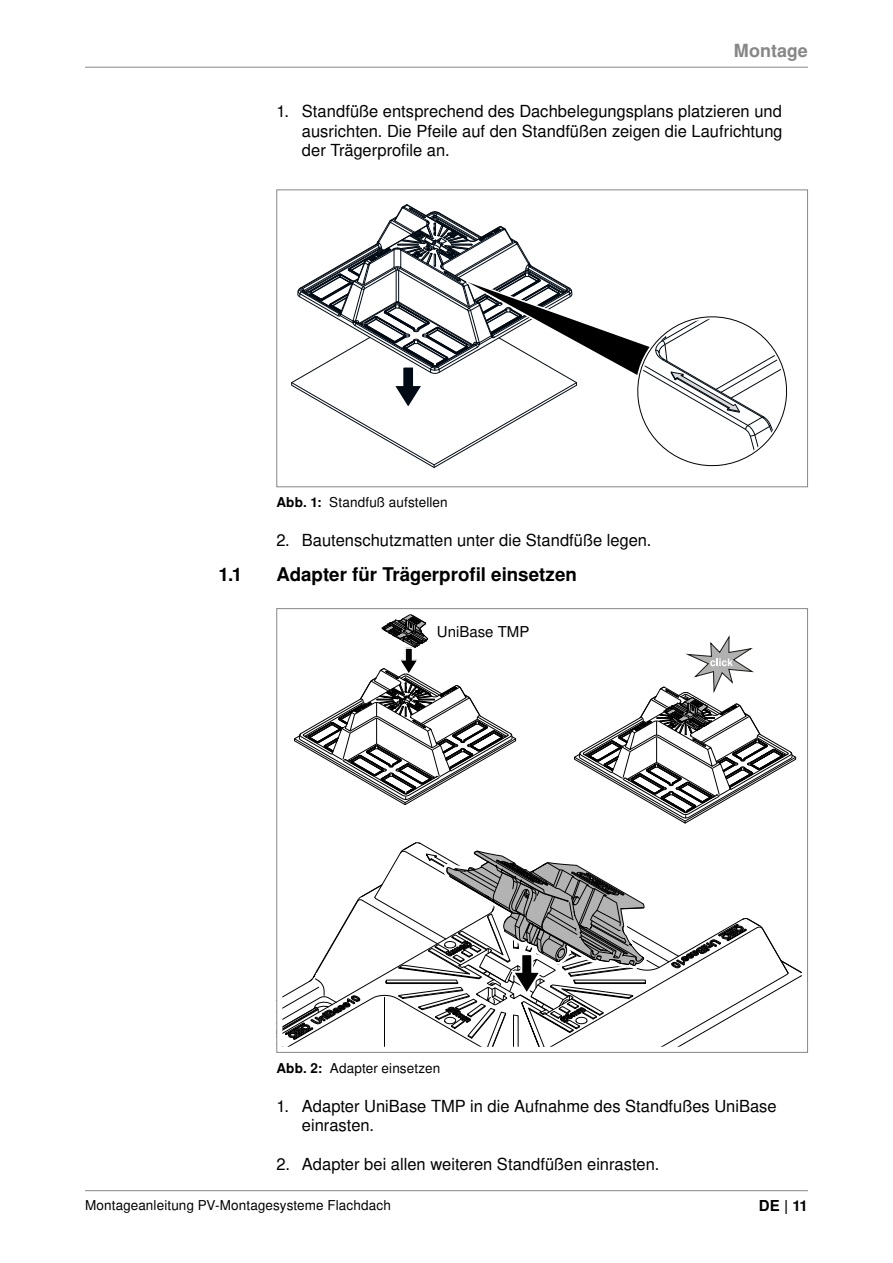
<style>
.page{position:relative;width:893px;height:1263px;background:#fff}
.page>*{position:absolute;margin:0;border:0;box-sizing:border-box;transform-origin:0 0}
.t1{font:59.1px "OBO Arrows";color:#000a14}
.t2{font:56.4px "OBO Arrows";color:#000}
.t3{font:37.5px "OBO Arrows";color:#000}
.t4{font:700 18.75px "Nimbus San L";color:#000}
.t5{font:700 18px "Nimbus San L";letter-spacing:.005em;color:#878787}
.t6{font:16.5px/19.5px "Nimbus San L";color:#000;text-align:justify}
.t7{font:15px "Nimbus San LOT";color:#000}
.t8{font:700 15px "Nimbus San L";color:#000}
.t9{font:13.5px "Nimbus San L";letter-spacing:.01em;color:#000}
.t10{font:700 13.5px "Nimbus San L";letter-spacing:.015em;color:#000}
</style>
<div class="page">
<hr style="left:85px;top:67px;width:723px;height:1px;background:#878787">
<hr style="left:85px;top:1190px;width:723px;height:1px;background:#878787">
<svg style="left:276px;top:189px;width:532px;height:298px"></svg>
<svg style="left:276px;top:608px;width:532px;height:445px"></svg>
<p class="t5" style="left:734px;top:39px;width:75px">Montage</p>
<p class="t6" style="left:302px;top:102px;width:482px;text-indent:-26px">1. Standfüße entsprechend des Dachbelegungsplans platzieren und ausrichten. Die Pfeile auf den Standfüßen zeigen die Laufrichtung der Trägerprofile an.</p>
<h1 class="t1" style="left:394px;top:353px;width:30px">1</h1>
<p class="t9" style="left:329px;top:494px;width:120px">Standfuß aufstellen</p>
<p class="t6" style="left:276px;top:531px;width:377px">2. Bautenschutzmatten unter die Standfüße legen.</p>
<p class="t10" style="left:276px;top:494px;width:47px">Abb. 1:</p>
<p class="t4" style="left:219px;top:563px;width:25px">1.1</p>
<p class="t4" style="left:276px;top:563px;width:302px">Adapter für Trägerprofil einsetzen</p>
<h3 class="t3" style="left:400px;top:639px;width:20px">1</h3>
<p class="t7" style="left:437px;top:622px;width:94px">UniBase TMP</p>
<h2 class="t2" style="left:513px;top:941px;width:29px">1</h2>
<p class="t10" style="left:276px;top:1060px;width:48px">Abb. 2:</p>
<p class="t9" style="left:330px;top:1060px;width:112px">Adapter einsetzen</p>
<p class="t6" style="left:302px;top:1097px;width:476px;text-indent:-26px">1. Adapter UniBase TMP in die Aufnahme des Standfußes UniBase einrasten.</p>
<p class="t6" style="left:276px;top:1155px;width:384px">2. Adapter bei allen weiteren Standfüßen einrasten.</p>
<p class="t9" style="left:85px;top:1197px;width:307px">Montageanleitung PV-Montagesysteme Flachdach</p>
<p class="t8" style="left:759px;top:1196px;width:51px">DE | 11</p>
</div>
